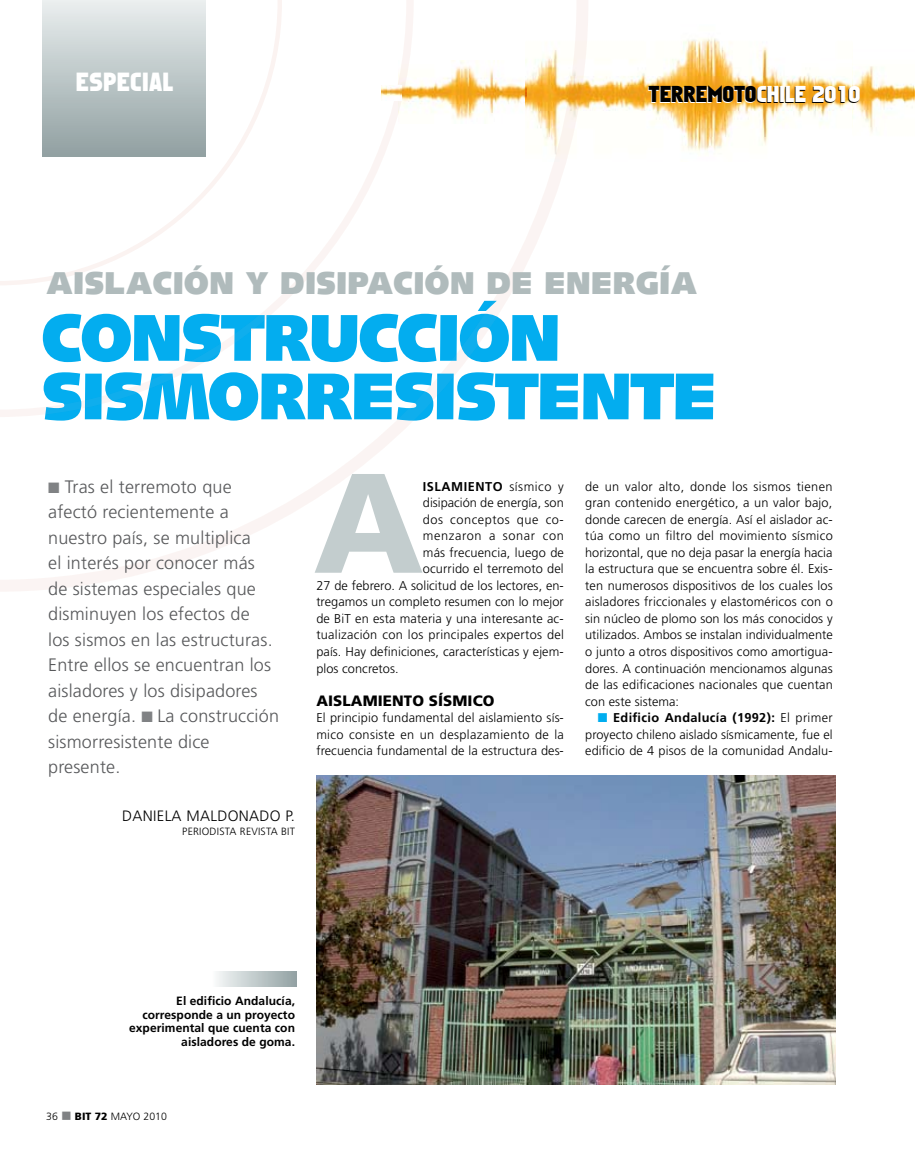
<style>
.page{position:relative;width:915px;height:1170px;background:#fff}
.page>*{position:absolute;margin:0;border:0;box-sizing:border-box;transform-origin:0 0}
.t1{font:900 141.45px "Frutiger";color:#c3cdce}
.t2{font:900 66px/58.5px "Syntax";letter-spacing:-.015em;color:#00adef}
.t3{font:900 31.5px "Syntax";letter-spacing:.02em;color:#b0bbbc}
.t4{font:24px "Faktos";letter-spacing:.02em;color:#fff}
.t5{font:21px "Faktos";color:#fff}
.t6{font:300 18px/25.5px "Frutiger";letter-spacing:.01em;color:#58595b}
.t7{font:900 15px "Frutiger";letter-spacing:.005em;color:#000}
.t8{font:300 15px "Frutiger";letter-spacing:.02em;color:#000}
.t9{font:300 12.75px/16.5px "Frutiger";letter-spacing:.005em;color:#000;text-align:justify}
.t10{font:700 12.75px "Frutiger";letter-spacing:.04em;color:#000}
.t11{font:300 12.75px "Frutiger";letter-spacing:.045em;color:#000}
.t12{font:700 12px/13.5px "Frutiger";letter-spacing:.005em;color:#000;text-align:right}
.t13{font:300 10.5px "Frutiger";letter-spacing:.02em;color:#000}
.s1{color:#000}
.s2{color:#808284}
.s3{font-weight:300}
.s4{color:#00adef}
.s5{font-weight:700}
.s6{font-weight:900}
</style>
<div class="page">
<svg style="left:0;top:0;width:588px;height:591px"></svg>
<img style="left:525px;top:25px;width:327px;height:137px">
<img style="left:852px;top:66px;width:62px;height:67px">
<img style="left:398px;top:61px;width:129px;height:62px">
<img style="left:381px;top:85px;width:20px;height:15px">
<div style="left:43px;top:0;width:163px;height:157px;background:linear-gradient(to bottom,#eaeeef,#90a0a1)"></div>
<img style="left:316px;top:775px;width:518px;height:309px">
<svg style="left:217px;top:971px;width:79px;height:15px"></svg>
<h3 class="t4" style="left:76px;top:68px;width:99px">ESPECIAL</h3>
<h3 class="t5" style="left:647px;top:82px;width:214px">T<span class="s1">TERREMOTO</span>CHILE 2010</h3>
<h3 class="t3" style="left:47px;top:264px;width:651px">AISLACIÓN Y DISIPACIÓN DE ENERGÍA</h3>
<h2 class="t2" style="left:42px;top:309px;width:675px">CONSTRUCCIÓN<br>SISMORRESISTENTE</h2>
<p class="t6" style="left:48px;top:473px;width:232px"><span class="s2">■</span> Tras el terremoto que afectó recientemente a nuestro país, se multiplica<br>el interés por conocer más<br>de sistemas especiales que disminuyen los efectos de<br>los sismos en las estructuras.<br>Entre ellos se encuentran los aisladores y los disipadores de energía. <span class="s2">■</span> La construcción sismorresistente dice presente.</p>
<p class="t8" style="left:122px;top:807px;width:174px">Daniela Maldonado P.</p>
<p class="t13" style="left:182px;top:825px;width:114px">Periodista Revista BiT</p>
<h1 class="t1" style="left:313px;top:437px;width:112px">A</h1>
<p class="t10" style="left:423px;top:479px;width:142px">islamiento <span class="s3">sísmico y</span></p>
<p class="t9" style="left:423px;top:494px;width:142px">disipación de energía, son</p>
<p class="t11" style="left:423px;top:512px;width:142px">dos conceptos que co-</p>
<p class="t9" style="left:423px;top:527px;width:142px">menzaron a sonar con</p>
<p class="t9" style="left:423px;top:544px;width:142px">más frecuencia, luego de</p>
<p class="t9" style="left:423px;top:560px;width:142px">ocurrido el terremoto del</p>
<p class="t9" style="left:316px;top:577px;width:249px">27 de febrero. A solicitud de los lectores, en-</p>
<p class="t9" style="left:316px;top:593px;width:249px">tregamos un completo resumen con lo mejor</p>
<p class="t9" style="left:316px;top:610px;width:249px">de BiT en esta materia y una interesante ac-</p>
<p class="t9" style="left:316px;top:626px;width:249px">tualización con los principales expertos del</p>
<p class="t9" style="left:316px;top:643px;width:249px">país. Hay definiciones, características y ejem-</p>
<p class="t9" style="left:316px;top:659px;width:84px">plos concretos.</p>
<p class="t7" style="left:316px;top:691px;width:179px">AISLAMIENTO SÍSMICO</p>
<p class="t9" style="left:316px;top:709px;width:249px">El principio fundamental del aislamiento sís&shy;mico consiste en un desplazamiento de la frecuencia fundamental de la estructura des-</p>
<p class="t9" style="left:585px;top:478px;width:249px">de un valor alto, donde los sismos tienen gran contenido energético, a un valor bajo, donde carecen de energía. Así el aislador ac&shy;túa como un filtro del movimiento sísmico horizontal, que no deja pasar la energía hacia la estructura que se encuentra sobre él. Exis&shy;ten numerosos dispositivos de los cuales los aisladores friccionales y elastoméricos con o sin núcleo de plomo son los más conocidos y utilizados. Ambos se instalan individualmente o junto a otros dispositivos como amortigua&shy;dores. A continuación mencionamos algunas de las edificaciones nacionales que cuentan con este sistema:</p>
<p class="t9" style="left:585px;top:709px;width:249px;text-indent:13px"><span class="s4">■</span> <span class="s5">Edificio Andalucía (1992):</span> El primer proyecto chileno aislado sísmicamente, fue el edificio de 4 pisos de la comunidad Andalu-</p>
<p class="t12" style="left:129px;top:993px;width:167px">El edificio Andalucía, corresponde a un proyecto experimental que cuenta con aisladores de goma.</p>
<p class="t13" style="left:46px;top:1109px;width:122px">36 <span class="s2">■</span> <span class="s6">BIT 72</span> mayo 2010</p>
</div>
